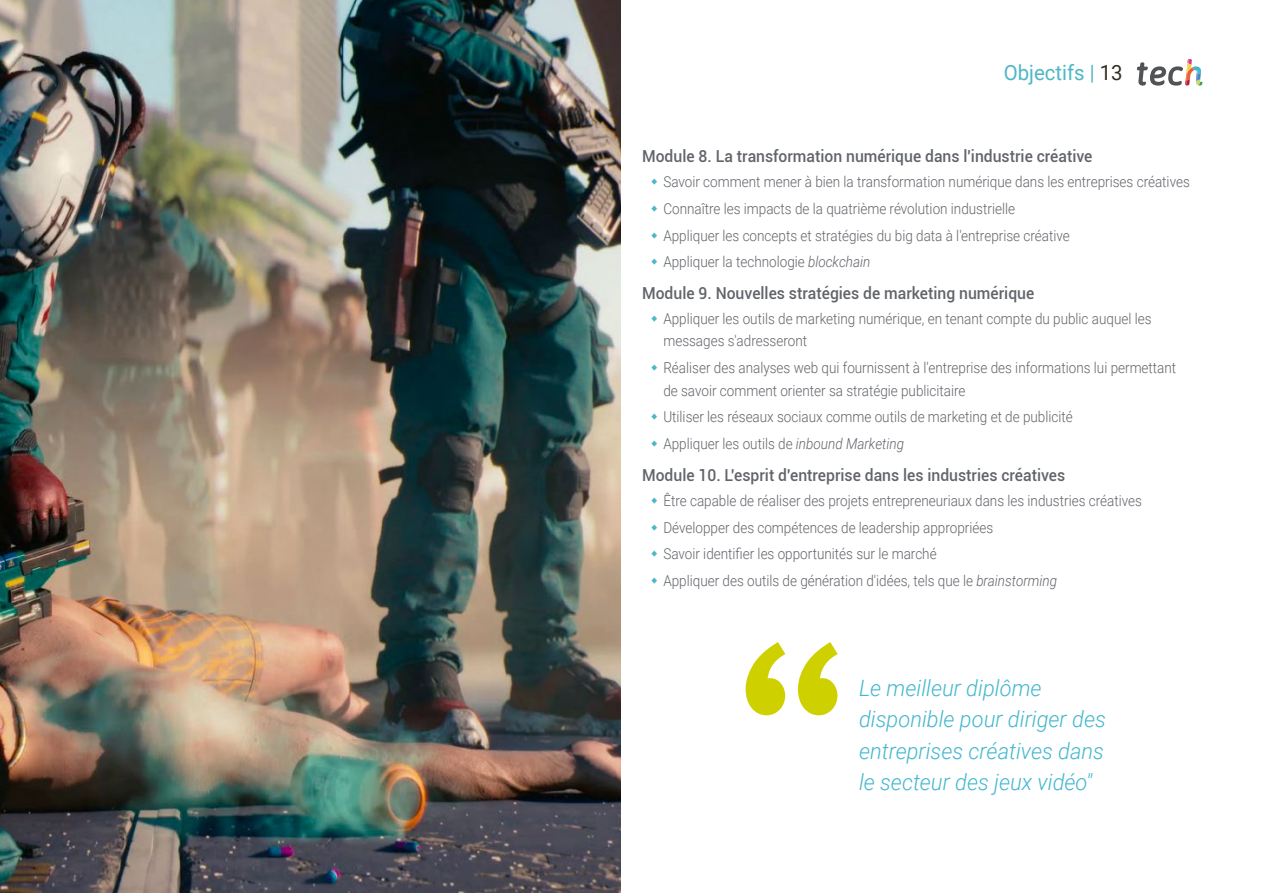
<style>
.page{position:relative;width:1263px;height:893px;background:#fff}
.page>*{position:absolute;margin:0;border:0;box-sizing:border-box;transform-origin:0 0}
.t1{font:italic 300 22.5px/31.5px "Roboto";color:#43b7cf}
.t2{font:21px "Roboto";color:#4db7c5}
.t3{font:500 16.5px "Roboto";color:#61646a;scale:.95 1}
.t4{font:300 15px/26.7px "Roboto";color:#61646a;scale:.9 1}
.s1{color:#312e20}
.s2{font-style:italic}
</style>
<div class="page">
<svg style="left:1137px;top:59px;width:65px;height:27px"></svg>
<img style="left:0;top:0;width:621px;height:893px">
<svg style="left:746px;top:642px;width:92px;height:73px"></svg>
<h2 class="t2" style="left:1004px;top:57px;width:120px">Objectifs | <span class="s1">13</span></h2>
<p class="t3" style="left:642px;top:145px;width:476px">Module 8. La transformation numérique dans l'industrie créative</p>
<p class="t4" style="left:663px;top:168px;width:586px">Savoir comment mener à bien la transformation numérique dans les entreprises créatives Connaître les impacts de la quatrième révolution industrielle<br>Appliquer les concepts et stratégies du big data à l'entreprise créative<br>Appliquer la technologie <span class="s2">blockchain</span></p>
<p class="t3" style="left:642px;top:282px;width:414px">Module 9. Nouvelles stratégies de marketing numérique</p>
<p class="t4" style="left:663px;top:307px;width:544px;line-height:22.5px">Appliquer les outils de marketing numérique, en tenant compte du public auquel les messages s'adresseront</p>
<p class="t4" style="left:663px;top:356px;width:571px;line-height:22.5px">Réaliser des analyses web qui fournissent à l'entreprise des informations lui permettant de savoir comment orienter sa stratégie publicitaire</p>
<p class="t4" style="left:663px;top:403px;width:456px">Utiliser les réseaux sociaux comme outils de marketing et de publicité<br>Appliquer les outils de <span class="s2">inbound Marketing</span></p>
<p class="t3" style="left:642px;top:464px;width:447px">Module 10. L'esprit d'entreprise dans les industries créatives</p>
<p class="t4" style="left:663px;top:487px;width:533px">Être capable de réaliser des projets entrepreneuriaux dans les industries créatives Développer des compétences de leadership appropriées<br>Savoir identifier les opportunités sur le marché<br>Appliquer des outils de génération d'idées, tels que le <span class="s2">brainstorming</span></p>
<h1 class="t1" style="left:859px;top:671px;width:248px">Le meilleur diplôme disponible pour diriger des entreprises créatives dans le secteur des jeux vidéo"</h1>
</div>
